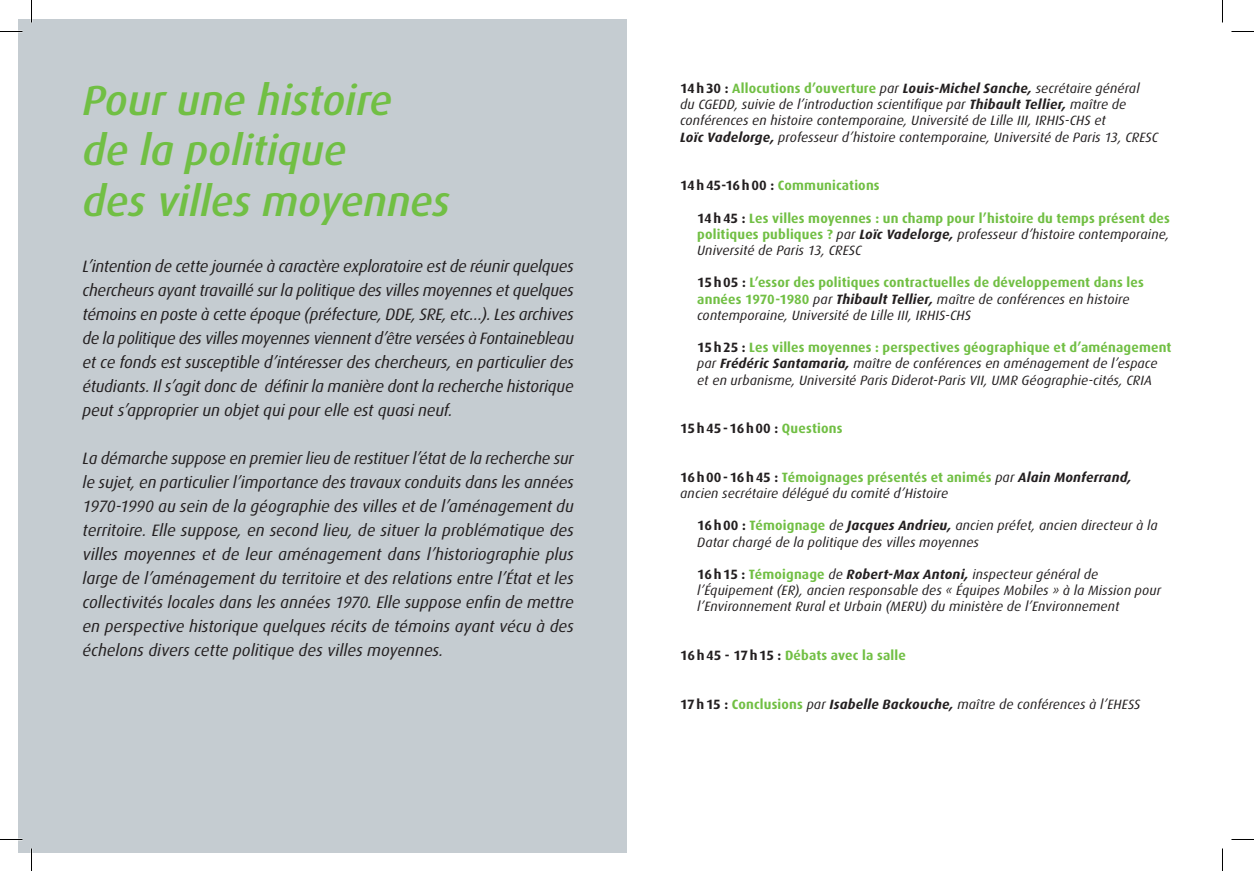
<style>
.page{position:relative;width:1254px;height:871px;background:#fff}
.page>*{position:absolute;margin:0;border:0;box-sizing:border-box;transform-origin:0 0}
.t1{font:italic 500 42px/50.4px "Dax";letter-spacing:-.005em;color:#71bf44}
.t2{font:italic 16.5px/24px "Dax";letter-spacing:-.005em;color:#231f20;text-align:justify}
.t3{font:italic 13.5px/16.2px "Dax";letter-spacing:.01em;color:#231f20}
.t4{font:700 13.5px/16.2px "Dax";letter-spacing:.015em;color:#71bf44;text-align:justify}
.t5{font:700 13.5px "Dax";letter-spacing:.01em;color:#231f20}
.s1{font-weight:700;font-style:normal}
.s2{font-weight:700;font-style:normal;color:#71bf44}
.s3{font-weight:700}
.s4{color:#231f20}
.s5{font-weight:400;font-style:italic;color:#231f20}
.s6{font-style:italic;color:#231f20}
.s7{color:#71bf44}
</style>
<div class="page">
<div style="left:19px;top:19px;width:608px;height:833px;background:#c5ccd1"></div>
<hr style="left:0;top:838px;width:22px;height:2px;background:#fff">
<svg style="left:0;top:31px;width:22px;height:1px"></svg>
<svg style="left:1231px;top:31px;width:23px;height:1px"></svg>
<svg style="left:0;top:839px;width:22px;height:1px"></svg>
<svg style="left:1231px;top:839px;width:23px;height:1px"></svg>
<svg style="left:31px;top:0;width:1px;height:23px"></svg>
<svg style="left:31px;top:848px;width:1px;height:23px"></svg>
<svg style="left:1222px;top:0;width:1px;height:23px"></svg>
<svg style="left:1222px;top:848px;width:1px;height:23px"></svg>
<h1 class="t1" style="left:83px;top:76px;width:369px">Pour une histoire<br>de la politique<br>des villes moyennes</h1>
<p class="t2" style="left:83px;top:255px;width:493px">L’intention de cette journée à caractère exploratoire est de réunir quelques chercheurs ayant travaillé sur la politique des villes moyennes et quelques témoins en poste à cette époque (préfecture, DDE, SRE, etc…). Les archives de la politique des villes moyennes viennent d’être versées à Fontainebleau et ce fonds est susceptible d’intéresser des chercheurs, en particulier des étudiants. Il s’agit donc de définir la manière dont la recherche historique peut s’approprier un objet qui pour elle est quasi neuf.</p>
<p class="t2" style="left:83px;top:447px;width:493px">La démarche suppose en premier lieu de restituer l’état de la recherche sur le sujet, en particulier l’importance des travaux conduits dans les années 1970-1990 au sein de la géographie des villes et de l’aménagement du territoire. Elle suppose, en second lieu, de situer la problématique des villes moyennes et de leur aménagement dans l’historiographie plus large de l’aménagement du territoire et des relations entre l’État et les collectivités locales dans les années 1970. Elle suppose enfin de mettre en perspective historique quelques récits de témoins ayant vécu à des échelons divers cette politique des villes moyennes.</p>
<p class="t3" style="left:680px;top:80px;width:479px"><span class="s1">14 h 30 :</span> <span class="s2">Allocutions d’ouverture</span> par <span class="s3">Louis-Michel Sanche,</span> secrétaire général<br>du CGEDD, suivie de l’introduction scientifique par <span class="s3">Thibault Tellier,</span> maître de conférences en histoire contemporaine, Université de Lille III, IRHIS-CHS et<br><span class="s3">Loïc Vadelorge,</span> professeur d’histoire contemporaine, Université de Paris 13, CRESC</p>
<p class="t4" style="left:680px;top:177px;width:201px"><span class="s4">14 h 45-16 h 00 :</span> Communications</p>
<p class="t4" style="left:697px;top:210px;width:474px"><span class="s4">14 h 45 :</span> Les villes moyennes : un champ pour l’histoire du temps présent des politiques publiques ? <span class="s5">par</span> <span class="s6">Loïc Vadelorge,</span> <span class="s5">professeur d’histoire contemporaine, Université de Paris 13, CRESC</span></p>
<p class="t3" style="left:697px;top:275px;width:448px"><span class="s1">15 h 05 :</span> <span class="s2">L’essor des politiques contractuelles de développement dans les années 1970-1980</span> par <span class="s3">Thibault Tellier,</span> maître de conférences en histoire contemporaine, Université de Lille III, IRHIS-CHS</p>
<p class="t3" style="left:697px;top:340px;width:476px"><span class="s1">15 h 25 :</span> <span class="s2">Les villes moyennes : perspectives géographique et d’aménagement </span>par <span class="s3">Frédéric Santamaria,</span> maître de conférences en aménagement de l’espace et en urbanisme, Université Paris Diderot-Paris VII, UMR Géographie-cités, CRIA</p>
<p class="t5" style="left:680px;top:421px;width:164px">15 h 45 - 16 h 00 : <span class="s7">Questions</span></p>
<p class="t3" style="left:680px;top:469px;width:453px"><span class="s1">16 h 00 - 16 h 45 :</span> <span class="s2">Témoignages présentés et animés</span> par <span class="s3">Alain Monferrand, </span>ancien secrétaire délégué du comité d’Histoire</p>
<p class="t3" style="left:697px;top:518px;width:462px"><span class="s1">16 h 00 :</span> <span class="s2">Témoignage</span> de <span class="s3">Jacques Andrieu,</span> ancien préfet, ancien directeur à la<br>Datar chargé de la politique des villes moyennes</p>
<p class="t3" style="left:697px;top:566px;width:465px"><span class="s1">16 h 15 :</span> <span class="s2">Témoignage</span> de <span class="s3">Robert-Max Antoni,</span> inspecteur général de l’Équipement (ER), ancien responsable des « Équipes Mobiles » à la Mission pour l’Environnement Rural et Urbain (MERU) du ministère de l’Environnement</p>
<p class="t4" style="left:680px;top:647px;width:227px"><span class="s4">16 h 45 - 17 h 15 :</span> Débats avec la salle</p>
<p class="t3" style="left:680px;top:696px;width:462px"><span class="s1">17 h 15 :</span> <span class="s2">Conclusions</span> par <span class="s3">Isabelle Backouche,</span> maître de conférences à l’EHESS</p>
</div>
